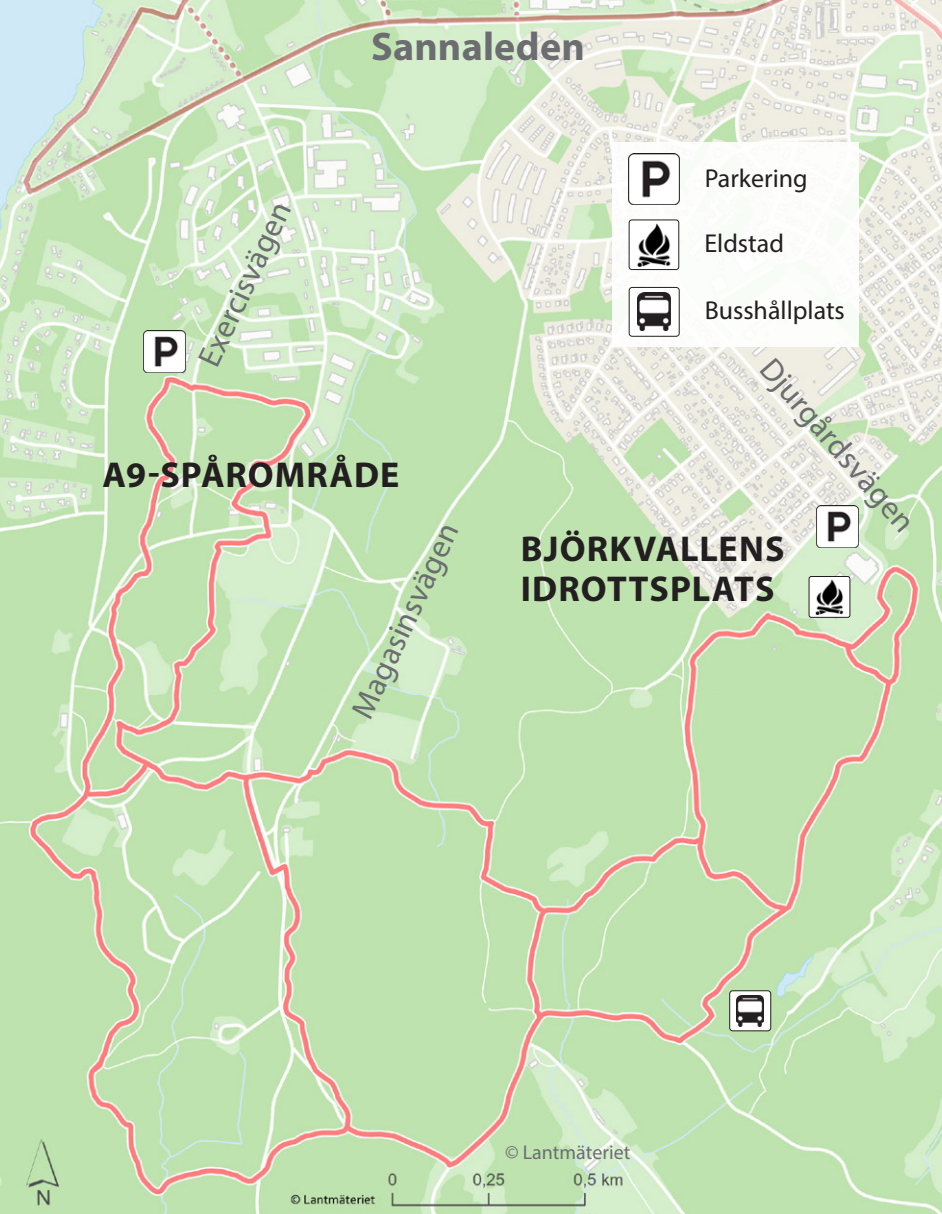
<style>
.page{position:relative;width:942px;height:1214px;background:#fff}
.page>*{position:absolute;margin:0;border:0;box-sizing:border-box;transform-origin:0 0}
.t1{font:700 40px "Myriad Pro";letter-spacing:.005em;color:#6c6d70}
.t2{font:700 36px "Myriad Pro";letter-spacing:.03em;color:#231f20}
.t3{font:32px "Myriad Pro";color:#6c6d70}
.t4{font:26px "Myriad Pro";color:#231f20}
.t5{font:20px "Myriad Pro";color:#6c6d70}
</style>
<div class="page">
<img style="left:0;top:0;width:941px;height:1213px">
<div style="left:808px;top:576px;width:41px;height:41px;background:#fff;border-radius:2px"></div>
<div style="left:808px;top:576px;width:41px;height:41px;border:1px solid #231f20;border-radius:2px"></div>
<img style="left:815px;top:579px;width:29px;height:35px">
<img style="left:816px;top:505px;width:42px;height:42px">
<img style="left:144px;top:330px;width:42px;height:42px">
<div style="left:729px;top:990px;width:41px;height:40px;background:#fff;border-radius:3px"></div>
<div style="left:729px;top:990px;width:41px;height:41px;border:1px solid #231f20;border-radius:3px"></div>
<img style="left:736px;top:995px;width:27px;height:31px">
<div style="left:612px;top:143px;width:246px;height:204px;background:#fff"></div>
<div style="left:628px;top:219px;width:50px;height:51px;border:1px solid #231f20;border-radius:3px"></div>
<img style="left:637px;top:223px;width:34px;height:43px">
<img style="left:628px;top:154px;width:51px;height:51px">
<div style="left:628px;top:287px;width:51px;height:49px;border:1px solid #231f20;border-radius:3px"></div>
<img style="left:637px;top:293px;width:33px;height:38px">
<p class="t1" style="left:371px;top:20px;width:215px">Sannaleden</p>
<p class="t4" style="left:704px;top:162px;width:104px">Parkering</p>
<p class="t3" style="left:189px;top:356px;width:179px;rotate:-65deg">Exercisvägen</p>
<p class="t2" style="left:103px;top:451px;width:298px">A9-SPÅROMRÅDE</p>
<p class="t3" style="left:342px;top:707px;width:212px;rotate:-65deg">Magasinsvägen</p>
<p class="t4" style="left:704px;top:227px;width:81px">Eldstad</p>
<p class="t4" style="left:704px;top:294px;width:142px">Busshållplats</p>
<p class="t3" style="left:780px;top:350px;width:219px;rotate:49deg">Djurgårdsvägen</p>
<p class="t2" style="left:520px;top:525px;width:265px">BJÖRKVALLENS</p>
<p class="t2" style="left:520px;top:565px;width:255px">IDROTTSPLATS</p>
<p class="t5" style="left:505px;top:1140px;width:127px">© Lantmäteriet</p>
</div>
